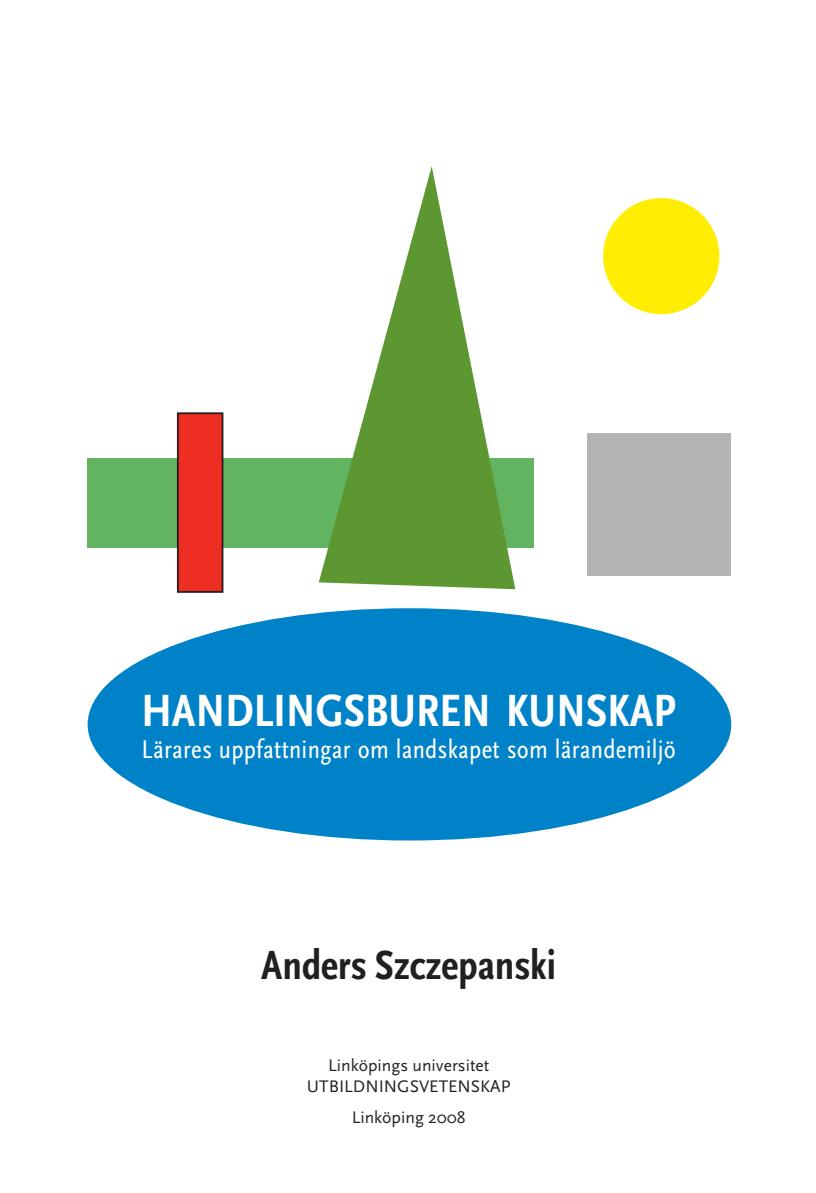
<style>
.page{position:relative;width:816px;height:1193px;background:#fff}
.page>*{position:absolute;margin:0;border:0;box-sizing:border-box;transform-origin:0 0}
.t1{font:700 condensed 47.25px "Scala Sans OT";color:#fff}
.t2{font:700 condensed 42.52px "Scala Sans OT";color:#231f20}
.t3{font:condensed 26.78px "Scala Sans OT";letter-spacing:.01em;color:#fff}
.t4{font:17.5px "Scala Sans OT";color:#231f20}
</style>
<div class="page">
<div style="left:87px;top:458px;width:446px;height:90px;background:#63b461"></div>
<div style="left:587px;top:432px;width:143px;height:143px;background:#b3b3b3"></div>
<svg style="left:318px;top:166px;width:197px;height:423px"></svg>
<div style="left:602px;top:198px;width:117px;height:116px;background:#ffee01;border-radius:50%"></div>
<div style="left:178px;top:413px;width:44px;height:179px;background:#ee2e22"></div>
<div style="left:177px;top:412px;width:46px;height:181px;border:2px solid #231f20"></div>
<div style="left:88px;top:608px;width:642px;height:232px;background:#0082c8;border-radius:50%"></div>
<p class="t1" style="left:141px;top:682px;width:535px">HANDLINGSBUREN KUNSKAP</p>
<p class="t3" style="left:141px;top:733px;width:535px">Lärares uppfattningar om landskapet som lärandemiljö</p>
<p class="t2" style="left:261px;top:939px;width:296px">Anders Szczepanski</p>
<p class="t4" style="left:328px;top:1054px;width:162px">Linköpings universitet</p>
<p class="t4" style="left:307px;top:1075px;width:205px">UTBILDNINGSVETENSKAP</p>
<p class="t4" style="left:351px;top:1106px;width:115px">Linköping 2008</p>
</div>
